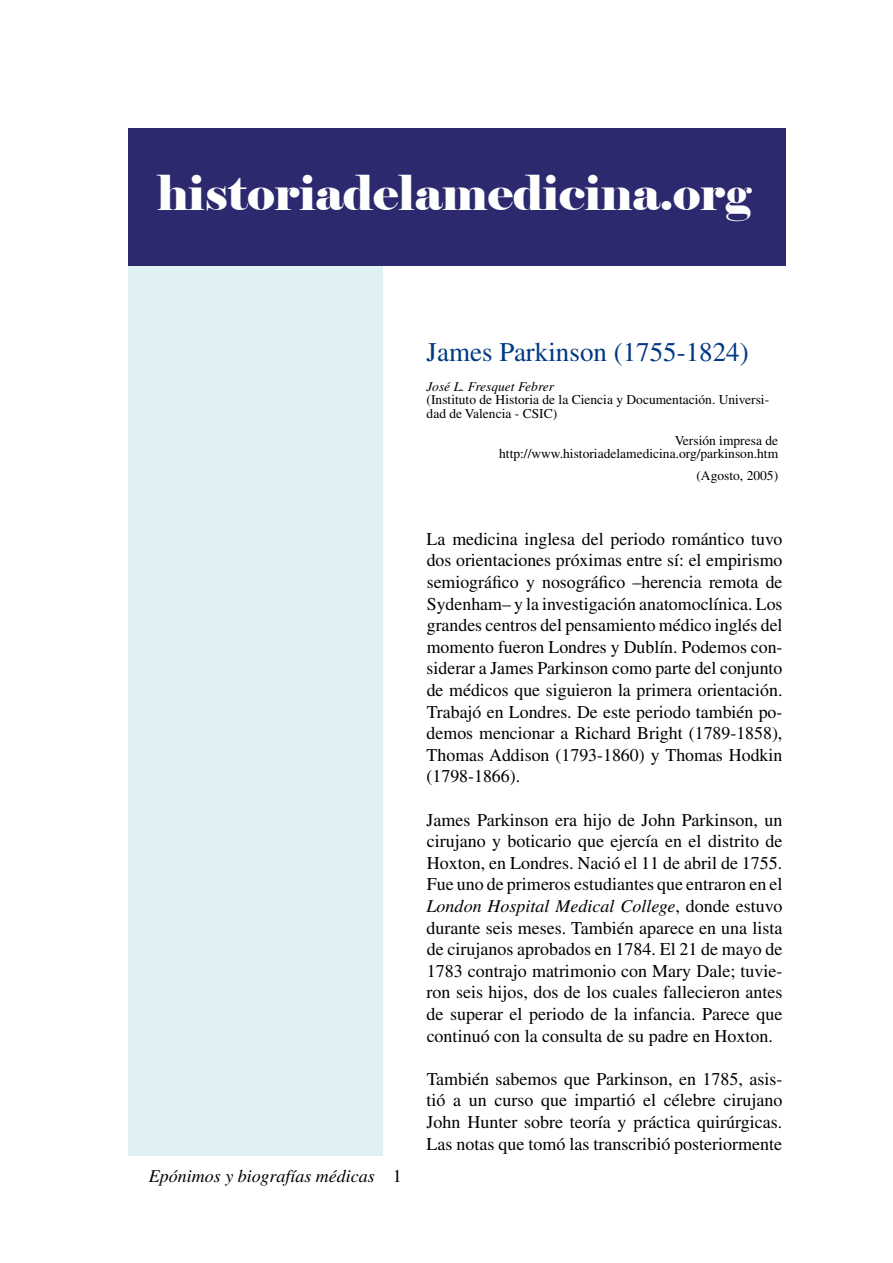
<style>
.page{position:relative;width:893px;height:1263px;background:#fff}
.page>*{position:absolute;margin:0;border:0;box-sizing:border-box;transform-origin:0 0}
.t1{font:48px "Elephant";color:#fff}
.t2{font:27px "Times";color:#003882}
.t3{font:18px/21.6px "Times";color:#000;text-align:justify}
.t4{font:italic 18px "Times";color:#000}
.t5{font:13.5px/13.5px "Times";color:#000}
.t6{font:italic 13.5px "Times";color:#000}
.s1{font-style:italic}
</style>
<div class="page">
<div style="left:128px;top:128px;width:255px;height:1028px;background:#e0f1f4"></div>
<div style="left:128px;top:128px;width:658px;height:138px;background:#2c296f"></div>
<h1 class="t1" style="left:157px;top:163px;width:595px">historiadelamedicina.org</h1>
<h2 class="t2" style="left:427px;top:337px;width:324px">James Parkinson (1 755-1 824)</h2>
<p class="t6" style="left:427px;top:379px;width:129px">José L. Fresquet Febrer</p>
<p class="t5" style="left:427px;top:393px;width:344px">(Instituto de Historia de la Ciencia y Documentación. Universi&shy;dad de Valencia - CSIC)</p>
<p class="t5" style="left:499px;top:433px;width:280px;text-align:right">Versión impresa de http://www.historiadelamedicina.org/parkinson.htm</p>
<p class="t5" style="left:696px;top:469px;width:83px">(Agosto, 2005)</p>
<p class="t4" style="left:149px;top:1166px;width:228px">Epónimos y biografías médicas</p>
<p class="t3" style="left:427px;top:528px;width:357px">La medicina inglesa del periodo romántico tuvo dos orientaciones próximas entre sí: el empirismo semiográfico y nosográfico –herencia remota de Sydenham– y la investigación anatomoclínica. Los grandes centros del pensamiento médico inglés del momento fueron Londres y Dublín. Podemos con&shy;siderar a James Parkinson como parte del conjunto de médicos que siguieron la primera orientación.<br>Trabajó en Londres. De este periodo también po&shy;demos mencionar a Richard Bright (1 789-1 858), Thomas Addison (1 793-1 860) y Thomas Hodkin (1798-1 866).</p>
<p class="t3" style="left:427px;top:809px;width:357px">James Parkinson era hijo de John Parkinson, un cirujano y boticario que ejercía en el distrito de Hoxton, en Londres. Nació el 11 de abril de 1 755.<br>Fue uno de primeros estudiantes que entraron en el <span class="s1">London Hospital Medical College</span>, donde estuvo durante seis meses. También aparece en una lista de cirujanos aprobados en 1 784. El 21 de mayo de 1 783 contrajo matrimonio con Mary Dale; tuvie&shy;ron seis hijos, dos de los cuales fallecieron antes de superar el periodo de la infancia. Parece que continuó con la consulta de su padre en Hoxton.</p>
<p class="t3" style="left:427px;top:1068px;width:357px">También sabemos que Parkinson, en 1 785, asis&shy;tió a un curso que impartió el célebre cirujano John Hunter sobre teoría y práctica quirúrgicas.<br>Las notas que tomó las transcribió posteriormente</p>
</div>
